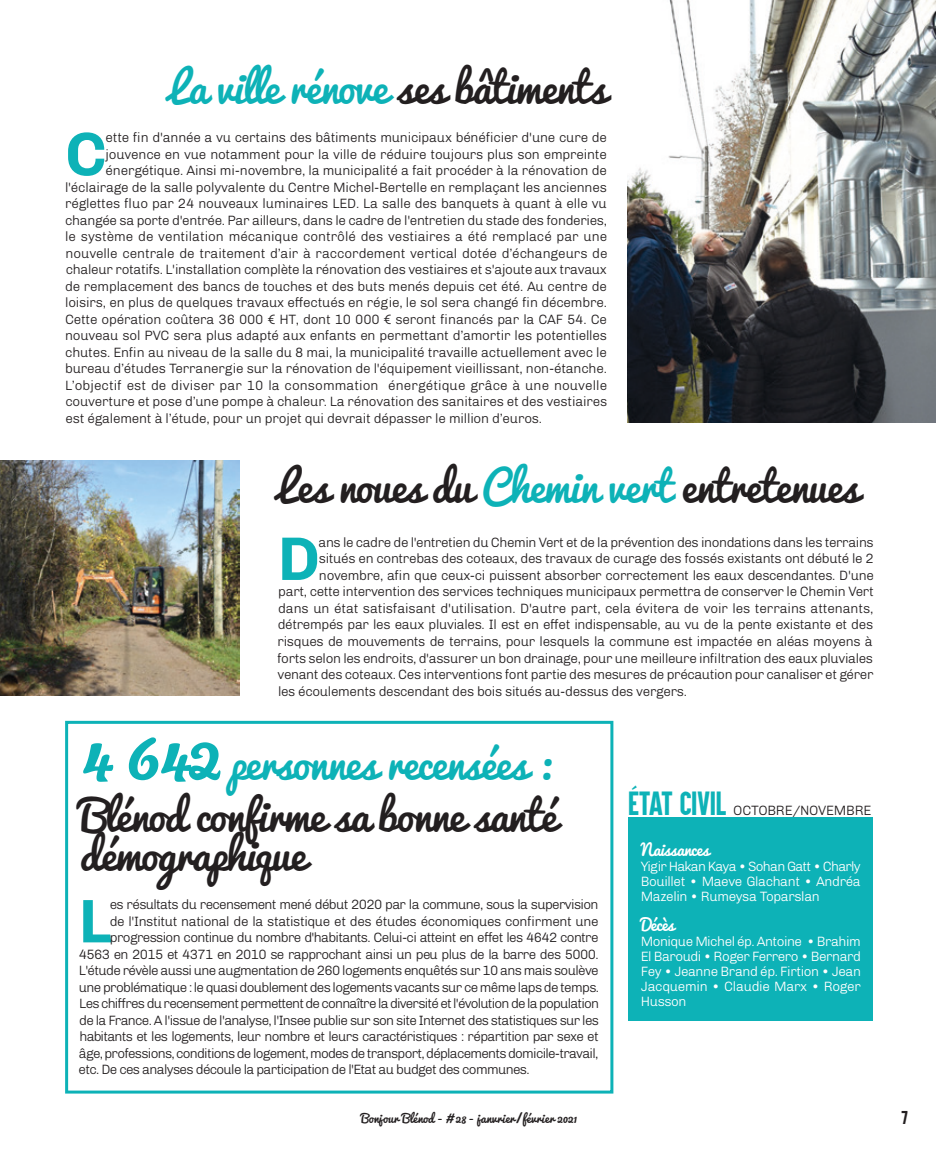
<style>
.page{position:relative;width:936px;height:1149px;background:#fff}
.page>*{position:absolute;margin:0;border:0;box-sizing:border-box;transform-origin:0 0}
.t1{font:700 61.65px "Chivo";color:#0db2b7}
.t2{font:42px/51.6px "Pacifico";letter-spacing:-.03em;color:#231f20}
.t3{font:42px "Pacifico";letter-spacing:-.03em;color:#0db2b7}
.t4{font:16.5px "Pacifico";letter-spacing:-.03em;color:#fff}
.t5{font:15px "Aku&Kamu";color:#231f20}
.t6{font:300 13.5px "Chivo";letter-spacing:-.025em;color:#231f20}
.t7{font:300 13.5px "Chivo";letter-spacing:-.05em;color:#231f20}
.t8{font:300 13.5px/15px "Chivo";letter-spacing:-.03em;color:#fff;text-align:justify}
.t9{font:300 13.5px "Chivo";letter-spacing:-.06em;color:#231f20}
.t10{font:300 13.5px "Chivo";letter-spacing:-.055em;color:#231f20}
.t11{font:300 13.5px "Chivo";letter-spacing:-.005em;color:#231f20}
.t12{font:300 13.5px "Chivo";color:#231f20}
.t13{font:300 13.5px "Chivo";letter-spacing:.005em;color:#231f20}
.t14{font:12px "Pacifico";color:#231f20}
.s1{color:#231f20}
.s2{color:#0db2b7}
.s3{font-size:72px;color:#0db2b7}
.s4{font-family:"Aku&Kamu";font-weight:400;font-size:27px;color:#0db2b7}
</style>
<div class="page">
<div style="left:65px;top:720px;width:548px;height:373px;border:3px solid #0db2b7"></div>
<div style="left:628px;top:817px;width:244px;height:204px;background:#0db2b7"></div>
<img style="left:628px;top:0;width:307px;height:422px">
<img style="left:0;top:460px;width:240px;height:235px">
<h2 class="t3" style="left:169px;top:64px;width:439px">La ville rénove <span class="s1">ses bâtiments</span></h2>
<h1 class="t1" style="left:65px;top:131px;width:44px">C</h1>
<p class="t6" style="left:106px;top:132px;width:503px">ette fin d'année a vu certains des bâtiments municipaux bénéficier d'une cure de</p>
<p class="t6" style="left:106px;top:149px;width:503px">jouvence en vue notamment pour la ville de réduire toujours plus son empreinte</p>
<p class="t6" style="left:106px;top:165px;width:503px">énergétique. Ainsi mi-novembre, la municipalité a fait procéder à la rénovation de</p>
<p class="t6" style="left:65px;top:182px;width:543px">l'éclairage de la salle polyvalente du Centre Michel-Bertelle en remplaçant les anciennes</p>
<p class="t6" style="left:65px;top:198px;width:543px">réglettes fluo par 24 nouveaux luminaires LED. La salle des banquets à quant à elle vu</p>
<p class="t6" style="left:65px;top:215px;width:543px">changée sa porte d'entrée. Par ailleurs, dans le cadre de l'entretien du stade des fonderies,</p>
<p class="t12" style="left:65px;top:231px;width:543px">le système de ventilation mécanique contrôlé des vestiaires a été remplacé par une</p>
<p class="t11" style="left:66px;top:248px;width:543px">nouvelle centrale de traitement d’air à raccordement vertical dotée d’échangeurs de</p>
<p class="t6" style="left:66px;top:264px;width:542px">chaleur rotatifs. L'installation complète la rénovation des vestiaires et s'ajoute aux travaux</p>
<p class="t6" style="left:65px;top:281px;width:543px">de remplacement des bancs de touches et des buts menés depuis cet été. Au centre de</p>
<p class="t6" style="left:65px;top:297px;width:543px">loisirs, en plus de quelques travaux effectués en régie, le sol sera changé fin décembre.</p>
<p class="t6" style="left:65px;top:314px;width:543px">Cette opération coûtera 36 000 € HT, dont 10 000 € seront financés par la CAF 54. Ce</p>
<p class="t6" style="left:65px;top:330px;width:543px">nouveau sol PVC sera plus adapté aux enfants en permettant d’amortir les potentielles</p>
<p class="t6" style="left:65px;top:347px;width:543px">chutes. Enfin au niveau de la salle du 8 mai, la municipalité travaille actuellement avec le</p>
<p class="t6" style="left:65px;top:363px;width:543px">bureau d’études Terranergie sur la rénovation de l'équipement vieillissant, non-étanche.</p>
<p class="t13" style="left:65px;top:380px;width:543px">L’objectif est de diviser par 10 la consommation énergétique grâce à une nouvelle</p>
<p class="t6" style="left:65px;top:396px;width:543px">couverture et pose d’une pompe à chaleur. La rénovation des sanitaires et des vestiaires</p>
<p class="t6" style="left:65px;top:413px;width:478px">est également à l’étude, pour un projet qui devrait dépasser le million d’euros.</p>
<h2 class="t2" style="left:278px;top:462px;width:583px">Les noues du <span class="s2">Chemin vert</span> entretenues</h2>
<h1 class="t1" style="left:278px;top:535px;width:44px">d</h1>
<p class="t6" style="left:318px;top:537px;width:556px">ans le cadre de l'entretien du Chemin Vert et de la prévention des inondations dans les terrains</p>
<p class="t6" style="left:319px;top:553px;width:556px">situés en contrebas des coteaux, des travaux de curage des fossés existants ont débuté le 2</p>
<p class="t6" style="left:319px;top:570px;width:556px">novembre, afin que ceux-ci puissent absorber correctement les eaux descendantes. D'une</p>
<p class="t6" style="left:278px;top:586px;width:597px">part, cette intervention des services techniques municipaux permettra de conserver le Chemin Vert</p>
<p class="t6" style="left:278px;top:603px;width:596px">dans un état satisfaisant d'utilisation. D'autre part, cela évitera de voir les terrains attenants,</p>
<p class="t6" style="left:278px;top:619px;width:597px">détrempés par les eaux pluviales. Il est en effet indispensable, au vu de la pente existante et des</p>
<p class="t6" style="left:277px;top:636px;width:596px">risques de mouvements de terrains, pour lesquels la commune est impactée en aléas moyens à</p>
<p class="t6" style="left:277px;top:652px;width:597px">forts selon les endroits, d'assurer un bon drainage, pour une meilleure infiltration des eaux pluviales</p>
<p class="t6" style="left:277px;top:669px;width:597px">venant des coteaux. Ces interventions font partie des mesures de précaution pour canaliser et gérer</p>
<p class="t6" style="left:278px;top:685px;width:410px">les écoulements descendant des bois situés au-dessus des vergers.</p>
<h2 class="t2" style="left:80px;top:739px;width:478px"><span class="s3">4 642</span> <span class="s2">personnes recensées :<br></span>Blénod confirme sa bonne santé</h2>
<h2 class="t2" style="left:80px;top:830px;width:228px">démographique</h2>
<h1 class="t1" style="left:79px;top:897px;width:34px">l</h1>
<p class="t7" style="left:110px;top:899px;width:490px">es résultats du recensement mené début 2020 par la commune, sous la supervision</p>
<p class="t6" style="left:110px;top:915px;width:490px">de l'Institut national de la statistique et des études économiques confirment une</p>
<p class="t7" style="left:110px;top:932px;width:490px">progression continue du nombre d'habitants. Celui-ci atteint en effet les 4642 contre</p>
<p class="t7" style="left:79px;top:948px;width:521px">4563 en 2015 et 4371 en 2010 se rapprochant ainsi un peu plus de la barre des 5000.</p>
<p class="t7" style="left:79px;top:965px;width:521px">L'étude révèle aussi une augmentation de 260 logements enquêtés sur 10 ans mais soulève</p>
<p class="t7" style="left:79px;top:981px;width:521px">une problématique : le quasi doublement des logements vacants sur ce même laps de temps.</p>
<p class="t9" style="left:79px;top:998px;width:521px">Les chiffres du recensement permettent de connaître la diversité et l'évolution de la population</p>
<p class="t7" style="left:79px;top:1014px;width:521px">de la France. A l'issue de l'analyse, l'Insee publie sur son site Internet des statistiques sur les</p>
<p class="t7" style="left:79px;top:1031px;width:521px">habitants et les logements, leur nombre et leurs caractéristiques : répartition par sexe et</p>
<p class="t10" style="left:79px;top:1047px;width:521px">âge, professions, conditions de logement, modes de transport, déplacements domicile-travail,</p>
<p class="t7" style="left:79px;top:1064px;width:452px">etc. De ces analyses découle la participation de l'Etat au budget des communes.</p>
<p class="t6" style="left:628px;top:805px;width:245px"><span class="s4">état CIVIl</span> OCTOBRE/NOVEMBRE</p>
<p class="t4" style="left:640px;top:840px;width:70px">Naissances</p>
<p class="t8" style="left:640px;top:859px;width:221px">Yigir Hakan Kaya • Sohan Gatt • Charly Bouillet • Maeve Glachant • Andréa Mazelin • Rumeysa Toparslan</p>
<p class="t4" style="left:640px;top:915px;width:35px">Décès</p>
<p class="t8" style="left:640px;top:934px;width:222px">Monique Michel ép. Antoine • Brahim El Baroudi • Roger Ferrero • Bernard Fey • Jeanne Brand ép. Firtion • Jean Jacquemin • Claudie Marx • Roger Husson</p>
<p class="t14" style="left:361px;top:1111px;width:218px">Bonjour Blénod - # 28 - janvrier/février 2021</p>
<p class="t5" style="left:901px;top:1109px;width:8px">7</p>
</div>
